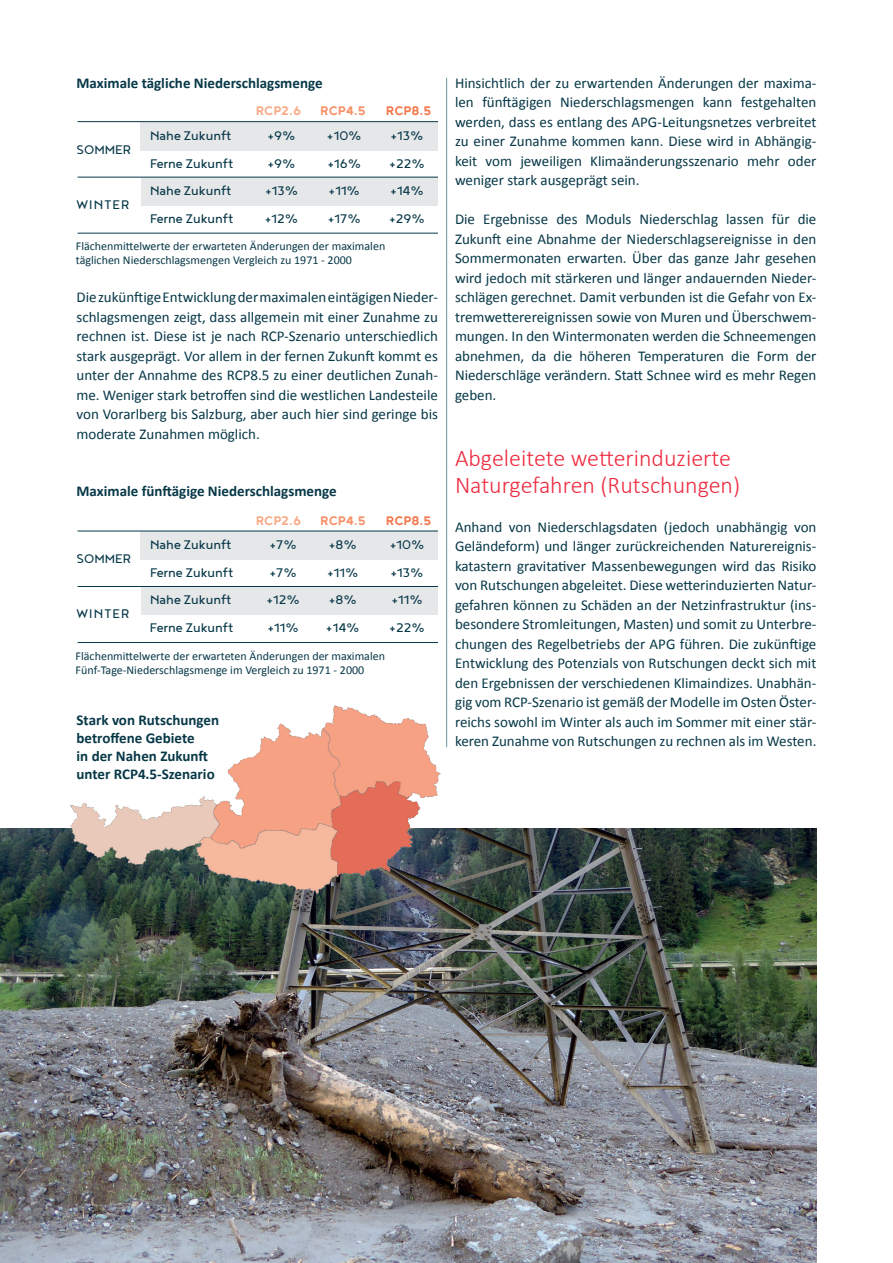
<style>
.page{position:relative;width:893px;height:1263px;background:#fff}
.page>*{position:absolute;margin:0;border:0;box-sizing:border-box;transform-origin:0 0}
.t1{font:300 24px/27px "Calibri";color:#ed2c41}
.t2{font:15.3px "Noyh";color:#073848}
.t3{font:700 15.3px "Noyh";color:#f8aa87}
.t4{font:700 15.3px "Noyh";color:#f4784c}
.t5{font:15px/19.5px "Calibri";color:#073848;text-align:justify}
.t6{font:700 15px/18px "Calibri";color:#073848}
.t7{font:12px/13.5px "Calibri";color:#073848}
.s1{color:#f69169}
</style>
<div class="page">
<img style="left:0;top:829px;width:816px;height:434px">
<div style="left:141px;top:177px;width:297px;height:28px;background:#e6e7e9"></div>
<div style="left:141px;top:122px;width:297px;height:28px;background:#e6e7e9"></div>
<hr style="left:78px;top:177px;width:360px;height:1px;background:#073848">
<hr style="left:78px;top:121px;width:360px;height:1px;background:#073848">
<hr style="left:78px;top:233px;width:360px;height:1px;background:#073848">
<div style="left:141px;top:587px;width:297px;height:28px;background:#e6e7e9"></div>
<div style="left:141px;top:531px;width:297px;height:29px;background:#e6e7e9"></div>
<hr style="left:78px;top:586px;width:360px;height:1px;background:#073848">
<hr style="left:78px;top:531px;width:360px;height:1px;background:#073848">
<hr style="left:78px;top:642px;width:360px;height:1px;background:#073848">
<hr style="left:446px;top:78px;width:1px;height:669px;background:#7192a2">
<img style="left:68px;top:705px;width:376px;height:202px">
<p class="t6" style="left:77px;top:74px;width:248px">Maximale tägliche Niederschlagsmenge</p>
<p class="t2" style="left:77px;top:141px;width:56px">SOMMER</p>
<p class="t3" style="left:256px;top:102px;width:111px">RCP2.6 <span class="s1">RCP4.5</span></p>
<p class="t4" style="left:386px;top:102px;width:47px">RCP8.5</p>
<p class="t2" style="left:150px;top:127px;width:83px">Nahe Zukunft</p>
<p class="t2" style="left:267px;top:127px;width:30px">+9%</p>
<p class="t2" style="left:327px;top:127px;width:36px">+10%</p>
<p class="t2" style="left:390px;top:127px;width:35px">+13%</p>
<p class="t2" style="left:150px;top:155px;width:85px">Ferne Zukunft</p>
<p class="t2" style="left:267px;top:155px;width:30px">+9%</p>
<p class="t2" style="left:327px;top:155px;width:35px">+16%</p>
<p class="t2" style="left:389px;top:155px;width:37px">+22%</p>
<p class="t2" style="left:150px;top:182px;width:83px">Nahe Zukunft</p>
<p class="t2" style="left:265px;top:182px;width:35px">+13%</p>
<p class="t2" style="left:329px;top:182px;width:33px">+11%</p>
<p class="t2" style="left:390px;top:182px;width:35px">+14%</p>
<p class="t2" style="left:150px;top:210px;width:85px">Ferne Zukunft</p>
<p class="t2" style="left:265px;top:210px;width:35px">+12%</p>
<p class="t2" style="left:328px;top:210px;width:34px">+17%</p>
<p class="t2" style="left:389px;top:210px;width:37px">+29%</p>
<p class="t7" style="left:76px;top:239px;width:311px">Flächenmittelwerte der erwarteten Änderungen der maximalen täglichen Niederschlagsmengen Vergleich zu 1971 - 2000</p>
<p class="t2" style="left:77px;top:196px;width:54px">WINTER</p>
<p class="t5" style="left:77px;top:287px;width:363px">Die zukünftige Entwicklung der maximalen eintägigen Nieder&shy;schlagsmengen zeigt, dass allgemein mit einer Zunahme zu rechnen ist. Diese ist je nach RCP-Szenario unterschiedlich stark ausgeprägt. Vor allem in der fernen Zukunft kommt es unter der Annahme des RCP8.5 zu einer deutlichen Zunah&shy;me. Weniger stark betroffen sind die westlichen Landesteile von Vorarlberg bis Salzburg, aber auch hier sind geringe bis moderate Zunahmen möglich.</p>
<p class="t6" style="left:77px;top:482px;width:262px">Maximale fünftägige Niederschlagsmenge</p>
<p class="t2" style="left:77px;top:550px;width:56px">SOMMER</p>
<p class="t3" style="left:256px;top:512px;width:111px">RCP2.6 <span class="s1">RCP4.5</span></p>
<p class="t4" style="left:386px;top:512px;width:47px">RCP8.5</p>
<p class="t2" style="left:150px;top:536px;width:83px">Nahe Zukunft</p>
<p class="t2" style="left:269px;top:536px;width:29px">+7%</p>
<p class="t2" style="left:329px;top:536px;width:30px">+8%</p>
<p class="t2" style="left:390px;top:536px;width:36px">+10%</p>
<p class="t2" style="left:150px;top:564px;width:85px">Ferne Zukunft</p>
<p class="t2" style="left:269px;top:564px;width:29px">+7%</p>
<p class="t2" style="left:327px;top:564px;width:33px">+11%</p>
<p class="t2" style="left:390px;top:564px;width:35px">+13%</p>
<p class="t2" style="left:150px;top:591px;width:83px">Nahe Zukunft</p>
<p class="t2" style="left:266px;top:591px;width:35px">+12%</p>
<p class="t2" style="left:329px;top:591px;width:30px">+8%</p>
<p class="t2" style="left:391px;top:591px;width:33px">+11%</p>
<p class="t2" style="left:150px;top:619px;width:85px">Ferne Zukunft</p>
<p class="t2" style="left:267px;top:619px;width:33px">+11%</p>
<p class="t2" style="left:326px;top:619px;width:35px">+14%</p>
<p class="t2" style="left:389px;top:619px;width:37px">+22%</p>
<p class="t7" style="left:76px;top:649px;width:311px">Flächenmittelwerte der erwarteten Änderungen der maximalen<br>Fünf-Tage-Niederschlagsmenge im Vergleich zu 1971 - 2000</p>
<p class="t2" style="left:77px;top:605px;width:54px">WINTER</p>
<p class="t6" style="left:77px;top:711px;width:144px">Stark von Rutschungen betroffene Gebiete<br>in der Nahen Zukunft unter RCP4.5-Szenario</p>
<p class="t5" style="left:455px;top:72px;width:363px">Hinsichtlich der zu erwartenden Änderungen der maxima&shy;len fünftägigen Niederschlagsmengen kann festgehalten werden, dass es entlang des APG-Leitungsnetzes verbreitet zu einer Zunahme kommen kann. Diese wird in Abhängig&shy;keit vom jeweiligen Klimaänderungsszenario mehr oder weniger stark ausgeprägt sein.</p>
<p class="t5" style="left:455px;top:209px;width:363px">Die Ergebnisse des Moduls Niederschlag lassen für die Zukunft eine Abnahme der Niederschlagsereignisse in den Sommermonaten erwarten. Über das ganze Jahr gesehen wird jedoch mit stärkeren und länger andauernden Nieder&shy;schlägen gerechnet. Damit verbunden ist die Gefahr von Ex&shy;tremwetterereignissen sowie von Muren und Überschwem&shy;mungen. In den Wintermonaten werden die Schneemengen abnehmen, da die höheren Temperaturen die Form der Niederschläge verändern. Statt Schnee wird es mehr Regen geben.</p>
<h1 class="t1" style="left:455px;top:444px;width:287px">Abgeleitete wetterinduzierte<br>Naturgefahren (Rutschungen)</h1>
<p class="t5" style="left:455px;top:516px;width:363px">Anhand von Niederschlagsdaten (jedoch unabhängig von Geländeform) und länger zurückreichenden Naturereignis&shy;katastern gravitativer Massenbewegungen wird das Risiko von Rutschungen abgeleitet. Diese wetterinduzierten Natur&shy;gefahren können zu Schäden an der Netzinfrastruktur (ins&shy;besondere Stromleitungen, Masten) und somit zu Unterbre&shy;chungen des Regelbetriebs der APG führen. Die zukünftige Entwicklung des Potenzials von Rutschungen deckt sich mit den Ergebnissen der verschiedenen Klimaindizes. Unabhän&shy;gig vom RCP-Szenario ist gemäß der Modelle im Osten Öster&shy;reichs sowohl im Winter als auch im Sommer mit einer stär&shy;keren Zunahme von Rutschungen zu rechnen als im Westen.</p>
</div>
